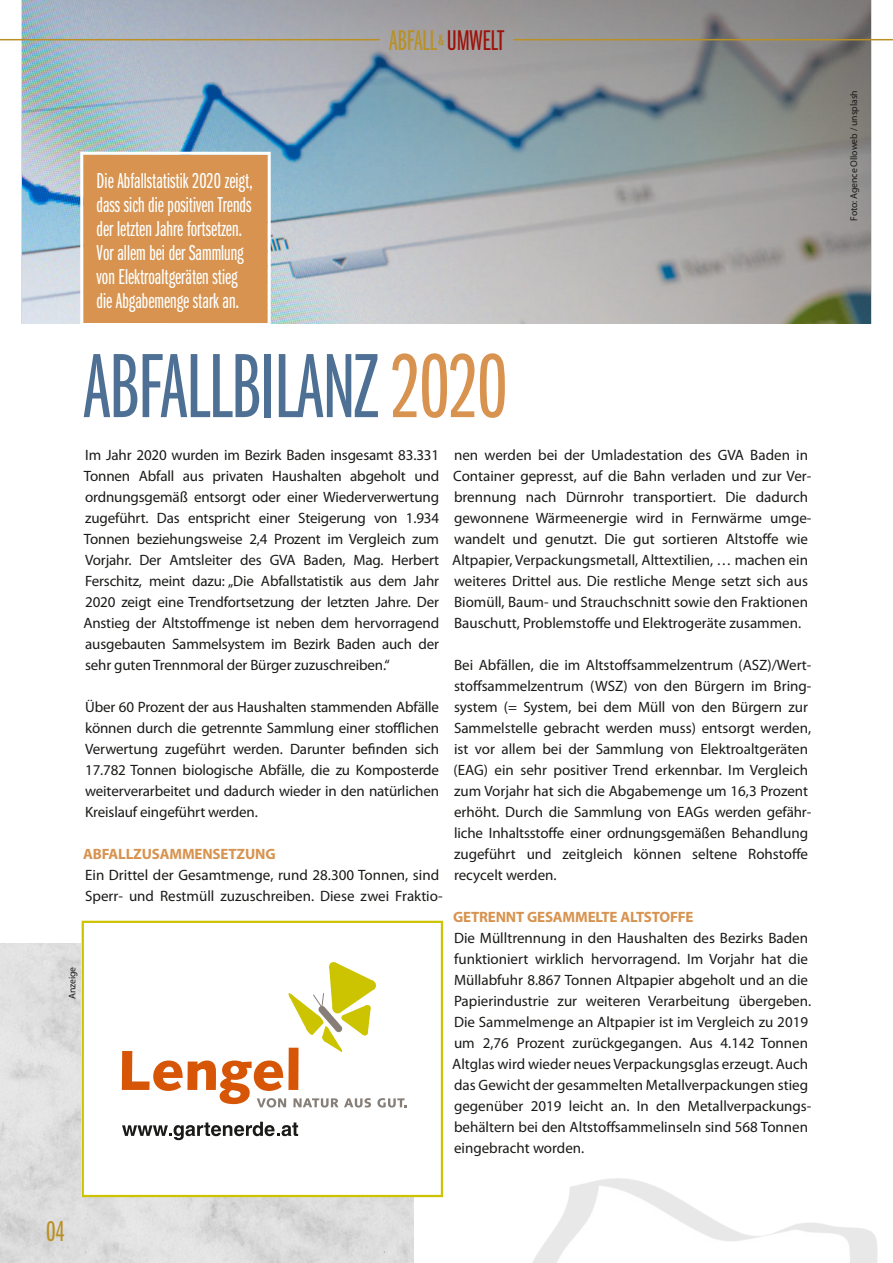
<style>
.page{position:relative;width:893px;height:1263px;background:#fff}
.page>*{position:absolute;margin:0;border:0;box-sizing:border-box;transform-origin:0 0}
.t1{font:94.5px "Franklin Gothic Book X Cmpr";letter-spacing:-.02em;color:#4d7094}
.t2{font:29.55px "Franklin Gothic Book X Cmpr";letter-spacing:-.01em;color:#ba9023}
.t3{font:22.35px/24px "Franklin Gothic Book X Cmpr";color:#fff}
.t4{font:15px/21px "Myriad Pro";color:#1a1a18}
.t5{font:700 15px "Myriad Pro";letter-spacing:-.01em;color:#d7934f}
.t6{font:9.75px "Myriad Pro";letter-spacing:-.01em;color:#1a1a18}
.s1{color:#9d120a}
.s2{color:#d7934f}
</style>
<div class="page">
<img style="left:0;top:943px;width:413px;height:320px">
<img style="left:532px;top:1179px;width:346px;height:84px">
<svg style="left:82px;top:921px;width:361px;height:276px"></svg>
<div style="left:104px;top:956px;width:317px;height:194px;background:#fff"></div>
<svg style="left:122px;top:1122px;width:176px;height:18px"></svg>
<svg style="left:122px;top:947px;width:285px;height:160px"></svg>
<img style="left:22px;top:0;width:849px;height:324px">
<div style="left:80px;top:152px;width:191px;height:172px;background:#d7934f"></div>
<hr style="left:513px;top:39px;width:380px;height:1px;background:#ba9023">
<hr style="left:0;top:39px;width:380px;height:1px;background:#ba9023">
<h3 class="t3" style="left:97px;top:171px;width:158px">Die Abfallstatistik 2020 zeigt, dass sich die positiven Trends der letzten Jahre fortsetzen.<br>Vor allem bei der Sammlung von Elektroaltgeräten stieg die Abgabemenge stark an.</h3>
<h2 class="t2" style="left:389px;top:30px;width:116px">ABFALL<sup>&amp;</sup> <span class="s1">UMWELT</span></h2>
<h1 class="t1" style="left:83px;top:354px;width:426px">ABFALLBILANZ<span class="s2">2020</span></h1>
<p class="t4" style="left:83px;top:446px;width:357px;text-align:justify">Im Jahr 2020 wurden im Bezirk Baden insgesamt 83.331<br>Tonnen Abfall aus privaten Haushalten abgeholt und ordnungsgemäß entsorgt oder einer Wiederverwertung zugeführt. Das entspricht einer Steigerung von 1.934<br>Tonnen beziehungsweise 2,4 Prozent im Vergleich zum Vorjahr. Der Amtsleiter des GVA Baden, Mag. Herbert Ferschitz, meint dazu: „Die Abfallstatistik aus dem Jahr 2020 zeigt eine Trendfortsetzung der letzten Jahre. Der Anstieg der Altstoffmenge ist neben dem hervorragend ausgebauten Sammelsystem im Bezirk Baden auch der sehr guten Trennmoral der Bürger zuzuschreiben.“</p>
<p class="t4" style="left:85px;top:698px;width:355px;text-align:justify">Über 60 Prozent der aus Haushalten stammenden Abfälle können durch die getrennte Sammlung einer stofflichen Verwertung zugeführt werden. Darunter befinden sich 17.782 Tonnen biologische Abfälle, die zu Komposterde weiterverarbeitet und dadurch wieder in den natürlichen Kreislauf eingeführt werden.</p>
<p class="t5" style="left:83px;top:848px;width:194px">ABFALLZUSAMMENSETZUNG</p>
<p class="t4" style="left:85px;top:866px;width:359px">Ein Drittel der Gesamtmenge, rund 28.300 Tonnen, sind<br>Sperr- und Restmüll zuzuschreiben. Diese zwei Fraktio-</p>
<p class="t6" style="left:68px;top:999px;width:34px;rotate:-90deg">Anzeige</p>
<p class="t4" style="left:452px;top:446px;width:361px">nen werden bei der Umladestation des GVA Baden in Container gepresst, auf die Bahn verladen und zur Ver&shy;brennung nach Dürnrohr transportiert. Die dadurch gewonnene Wärmeenergie wird in Fernwärme umge&shy;wandelt und genutzt. Die gut sortieren Altstoffe wie Altpapier, Verpackungsmetall, Alttextilien, … machen ein weiteres Drittel aus. Die restliche Menge setzt sich aus Biomüll, Baum- und Strauchschnitt sowie den Fraktionen Bauschutt, Problemstoffe und Elektrogeräte zusammen.</p>
<p class="t4" style="left:454px;top:656px;width:359px">Bei Abfällen, die im Altstoffsammelzentrum (ASZ)/Wert&shy;stoffsammelzentrum (WSZ) von den Bürgern im Bring&shy;system (= System, bei dem Müll von den Bürgern zur Sammelstelle gebracht werden muss) entsorgt werden, ist vor allem bei der Sammlung von Elektroaltgeräten (EAG) ein sehr positiver Trend erkennbar. Im Vergleich zum Vorjahr hat sich die Abgabemenge um 16,3 Prozent erhöht. Durch die Sammlung von EAGs werden gefähr&shy;liche Inhaltsstoffe einer ordnungsgemäßen Behandlung zugeführt und zeitgleich können seltene Rohstoffe recycelt werden.</p>
<p class="t5" style="left:453px;top:911px;width:242px">GETRENNT GESAMMELTE ALTSTOFFE</p>
<p class="t4" style="left:452px;top:929px;width:361px">Die Mülltrennung in den Haushalten des Bezirks Baden funktioniert wirklich hervorragend. Im Vorjahr hat die Müllabfuhr 8.867 Tonnen Altpapier abgeholt und an die Papierindustrie zur weiteren Verarbeitung übergeben.<br>Die Sammelmenge an Altpapier ist im Vergleich zu 2019 um 2,76 Prozent zurückgegangen. Aus 4.142 Tonnen Altglas wird wieder neues Verpackungsglas erzeugt. Auch das Gewicht der gesammelten Metallverpackungen stieg gegenüber 2019 leicht an. In den Metallverpackungs&shy;behältern bei den Altstoffsammelinseln sind 568 Tonnen eingebracht worden.</p>
<h2 class="t2" style="left:46px;top:1221px;width:20px">04</h2>
<p class="t6" style="left:850px;top:221px;width:132px;rotate:-90deg">Foto: Agence Olloweb / unsplash</p>
</div>
